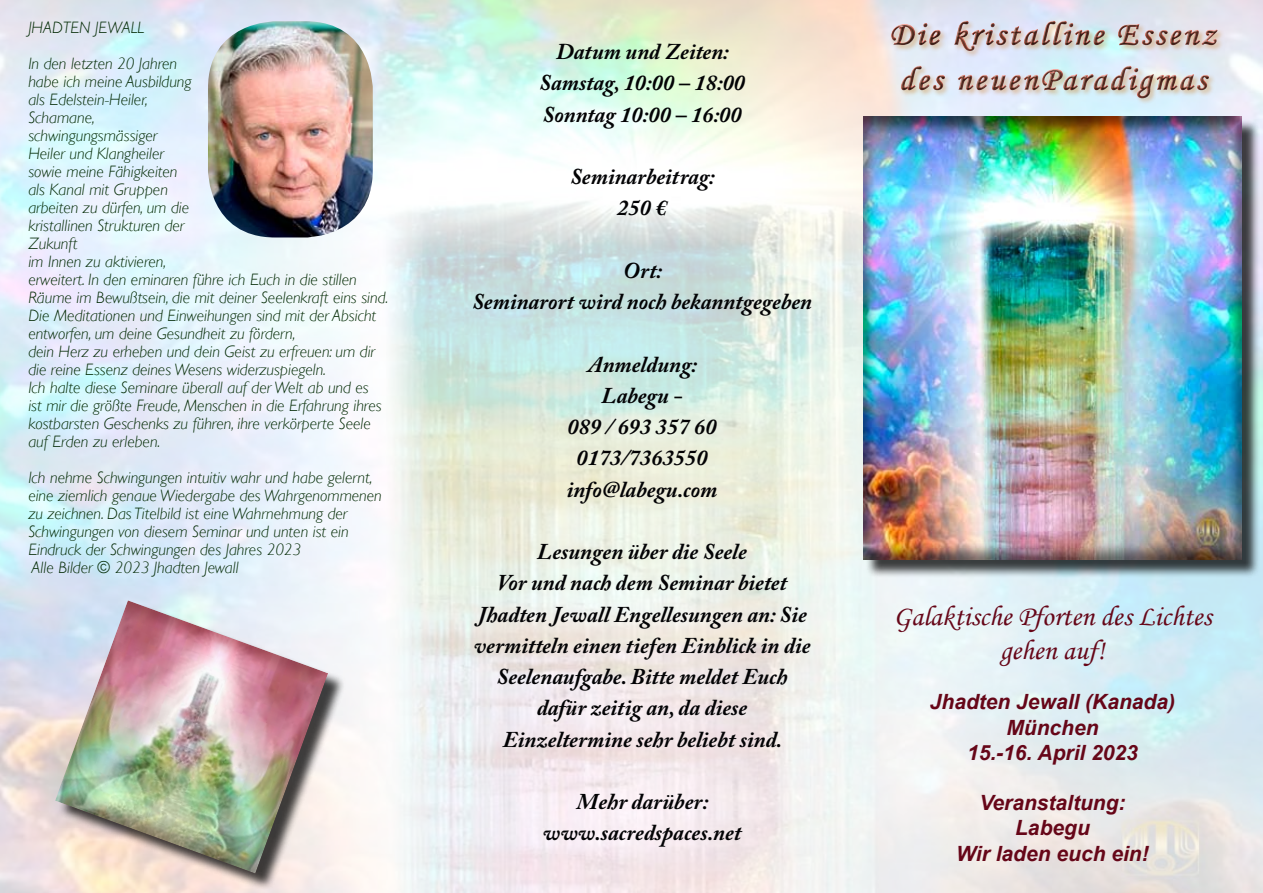
<style>
.page{position:relative;width:1263px;height:893px;background:#fff}
.page>*{position:absolute;margin:0;border:0;box-sizing:border-box;transform-origin:0 0}
.t1{font:33px/45px "Monotype Corsiva";letter-spacing:.1em;color:#6a3726}
.t2{font:28.5px/34.2px "Monotype Corsiva";color:#660618;text-align:center}
.t3{font:italic 700 22.5px/31.2px "Adobe Caslon Pro";color:#030305;text-align:center}
.t4{font:italic 700 21px/25.2px "Arial";color:#660618;text-align:center}
.t5{font:italic 300 16.5px/18px "Gill Sans";color:#002801}
</style>
<div class="page">
<div style="left:862px;top:9px;width:395px;height:159px;background:#000;opacity:.75"></div>
<img style="left:208px;top:21px;width:165px;height:216px">
<div style="left:865px;top:119px;width:398px;height:466px;background:#000;opacity:.75"></div>
<div style="left:862px;top:116px;width:381px;height:444px;background:#000;opacity:.5"></div>
<div style="left:57px;top:603px;width:296px;height:290px;background:#000;opacity:.75"></div>
<img style="left:53px;top:598px;width:277px;height:277px">
<p class="t5" style="left:28px;top:9px;width:150px;line-height:36px">JHADTEN JEWALL<br>In den letzten 20 Jahren</p>
<p class="t5" style="left:28px;top:72px;width:361px">habe ich meine Ausbildung<br>als Edelstein-Heiler,<br>Schamane,<br>schwingungsmässiger<br>Heiler und Klangheiler<br>sowie meine Fähigkeiten<br>als Kanal mit Gruppen<br>arbeiten zu dürfen, um die<br>kristallinen Strukturen der<br>Zukunft<br>im Innen zu aktivieren,<br>erweitert. In den eminaren führe ich Euch in die stillen Räume im Bewußtsein, die mit deiner Seelenkraft eins sind.<br>Die Meditationen und Einweihungen sind mit der Absicht entworfen, um deine Gesundheit zu fördern,<br>dein Herz zu erheben und dein Geist zu erfreuen: um dir die reine Essenz deines Wesens widerzuspiegeln.<br>Ich halte diese Seminare überall auf der Welt ab und es<br>ist mir die größte Freude, Menschen in die Erfahrung ihres kostbarsten Geschenks zu führen, ihre verkörperte Seele auf Erden zu erleben.</p>
<p class="t5" style="left:28px;top:468px;width:355px">Ich nehme Schwingungen intuitiv wahr und habe gelernt, eine ziemlich genaue Wiedergabe des Wahrgenommenen zu zeichnen. Das Titelbild ist eine Wahrnehmung der Schwingungen von diesem Seminar und unten ist ein Eindruck der Schwingungen des Jahres 2023<br>Alle Bilder © 2023 Jhadten Jewall</p>
<h3 class="t3" style="left:539px;top:36px;width:208px">Datum und Zeiten:<br>Samstag, 10:00 – 18:00<br>Sonntag 10:00 – 16:00</h3>
<h3 class="t3" style="left:570px;top:161px;width:146px">Seminarbeitrag:<br>250 €</h3>
<h3 class="t3" style="left:472px;top:254px;width:342px">Ort:<br>Seminarort wird noch bekanntgegeben</h3>
<h3 class="t3" style="left:567px;top:348px;width:152px">Anmeldung:<br>Labegu -<br>089 / 693 357 60<br>0173/7363550 info@labegu.com</h3>
<h3 class="t3" style="left:474px;top:536px;width:338px">Lesungen über die Seele<br>Vor und nach dem Seminar bietet<br>Jhadten Jewall Engellesungen an: Sie vermitteln einen tiefen Einblick in die<br>Seelenaufgabe. Bitte meldet Euch dafür zeitig an, da diese<br>Einzeltermine sehr beliebt sind.</h3>
<h3 class="t3" style="left:543px;top:786px;width:200px">Mehr darüber: www.sacredspaces.net</h3>
<h1 class="t1" style="left:889px;top:11px;width:328px">Die kristalline Essenz des neuenParadigmas</h1>
<h2 class="t2" style="left:893px;top:599px;width:320px">Galaktische Pforten des Lichtes gehen auf!</h2>
<p class="t4" style="left:930px;top:690px;width:247px">Jhadten Jewall (Kanada)<br>München<br>15.-16. April 2023</p>
<p class="t4" style="left:956px;top:791px;width:194px">Veranstaltung:<br>Labegu<br>Wir laden euch ein!</p>
</div>
